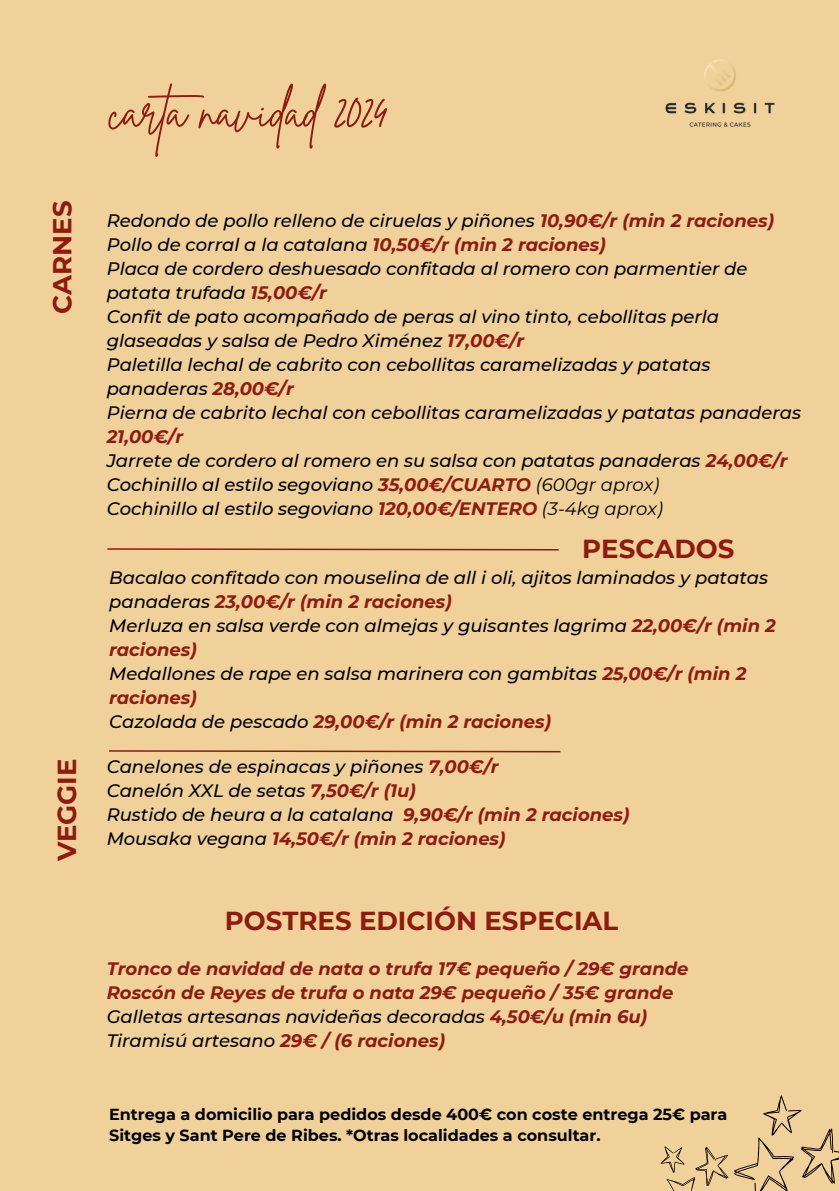
<style>
.page{position:relative;width:839px;height:1191px;background:#fff}
.page>*{position:absolute;margin:0;border:0;box-sizing:border-box;transform-origin:0 0}
.t1{font:50px "Brittany Signature";letter-spacing:-.01em;color:#8f1a10}
.t2{font:700 26px "Montserrat";color:#8f1a10}
.t3{font:italic 500 18px/24px "Montserrat";color:#000}
.t4{font:italic 700 18px/24px "Montserrat";color:#8f1a10}
.t5{font:700 16px/21.4px "Montserrat";color:#000}
.s1{font-weight:700;color:#8f1a10}
.s2{color:#090000}
.s3{font-weight:400}
.s4{font-weight:500;color:#000}
</style>
<div class="page">
<div style="left:0;top:0;width:838px;height:1191px;background:#efd199"></div>
<img style="left:665px;top:59px;width:110px;height:68px">
<svg style="left:107px;top:548px;width:452px;height:3px"></svg>
<svg style="left:109px;top:750px;width:452px;height:3px"></svg>
<svg style="left:660px;top:1095px;width:178px;height:96px"></svg>
<p class="t1" style="left:110px;top:78px;width:279px">carta navidad 2024</p>
<p class="t2" style="left:46px;top:314px;width:115px;rotate:-90deg">CARNES</p>
<h2 class="t3" style="left:107px;top:209px;width:669px">Redondo de pollo relleno de ciruelas y piñones <span class="s1">10,90€/r (min 2 raciones)</span></h2>
<h2 class="t3" style="left:107px;top:233px;width:642px">Pollo de corral a la catalana <span class="s1">10,50€/r (min 2 raciones)<br></span>Placa de cordero deshuesado confitada al romero con parmentier de patata trufada <span class="s1">15,00€/r<br></span>Confit de pato acompañado de peras al vino tinto, cebollitas perla glaseadas y salsa de Pedro Ximénez <span class="s1">17,00€/r<br></span>Paletilla lechal de cabrito con cebollitas caramelizadas y patatas panaderas <span class="s1">28,00€/r</span></h2>
<p class="t3" style="left:107px;top:401px;width:696px"><span class="s2">Pierna de cabrito lechal con cebollitas caramelizadas y patatas panaderas </span><span class="s1">21,00€/r<br></span>Jarrete de cordero al romero en su salsa con patatas panaderas <span class="s1">24,00€/r </span>Cochinillo al estilo segoviano <span class="s1">35,00€/CUARTO</span> <span class="s3">(600gr aprox)<br></span>Cochinillo al estilo segoviano <span class="s1">120,00€/ENTERO</span> <span class="s3">(3-4kg aprox)</span></p>
<h3 class="t2" style="left:582px;top:533px;width:154px">PESCADOS</h3>
<h3 class="t2" style="left:51px;top:861px;width:104px;rotate:-90deg">VEGGIE</h3>
<p class="t3" style="left:109px;top:565px;width:660px">Bacalao confitado con mouselina de all i oli, ajitos laminados y patatas panaderas <span class="s1">23,00€/r (min 2 raciones)</span></p>
<h2 class="t3" style="left:109px;top:613px;width:668px">Merluza en salsa verde con almejas y guisantes lagrima <span class="s1">22,00€/r (min 2 raciones)</span></h2>
<p class="t3" style="left:109px;top:661px;width:638px">Medallones de rape en salsa marinera con gambitas <span class="s1">25,00€/r (min 2 raciones)<br></span>Cazolada de pescado <span class="s1">29,00€/r (min 2 raciones)</span></p>
<p class="t3" style="left:107px;top:755px;width:393px">Canelones de espinacas y piñones <span class="s1">7,00€/r<br></span>Canelón XXL de setas <span class="s1">7,50€/r (1u)<br></span>Rustido de heura a la catalana</p>
<p class="t4" style="left:107px;top:803px;width:524px;text-indent:296px">9,90€/r (min 2 raciones)<br><span class="s4">Mousaka vegana</span> 14,50€/r (min 2 raciones)</p>
<p class="t2" style="left:225px;top:904px;width:395px">POSTRES EDICIÓN ESPECIAL</p>
<h2 class="t4" style="left:107px;top:956px;width:583px">Tronco de navidad de nata o trufa 17€ pequeño / 29€ grande<br>Roscón de Reyes de trufa o nata 29€ pequeño / 35€ grande</h2>
<h3 class="t3" style="left:107px;top:1004px;width:542px">Galletas artesanas navideñas decoradas <span class="s1">4,50€/u (min 6u)<br></span>Tiramisú artesano <span class="s1">29€ / (6 raciones)</span></h3>
<p class="t5" style="left:109px;top:1103px;width:619px">Entrega a domicilio para pedidos desde 400€ con coste entrega 25€ para<br>Sitges y Sant Pere de Ribes. *Otras localidades a consultar.</p>
</div>
